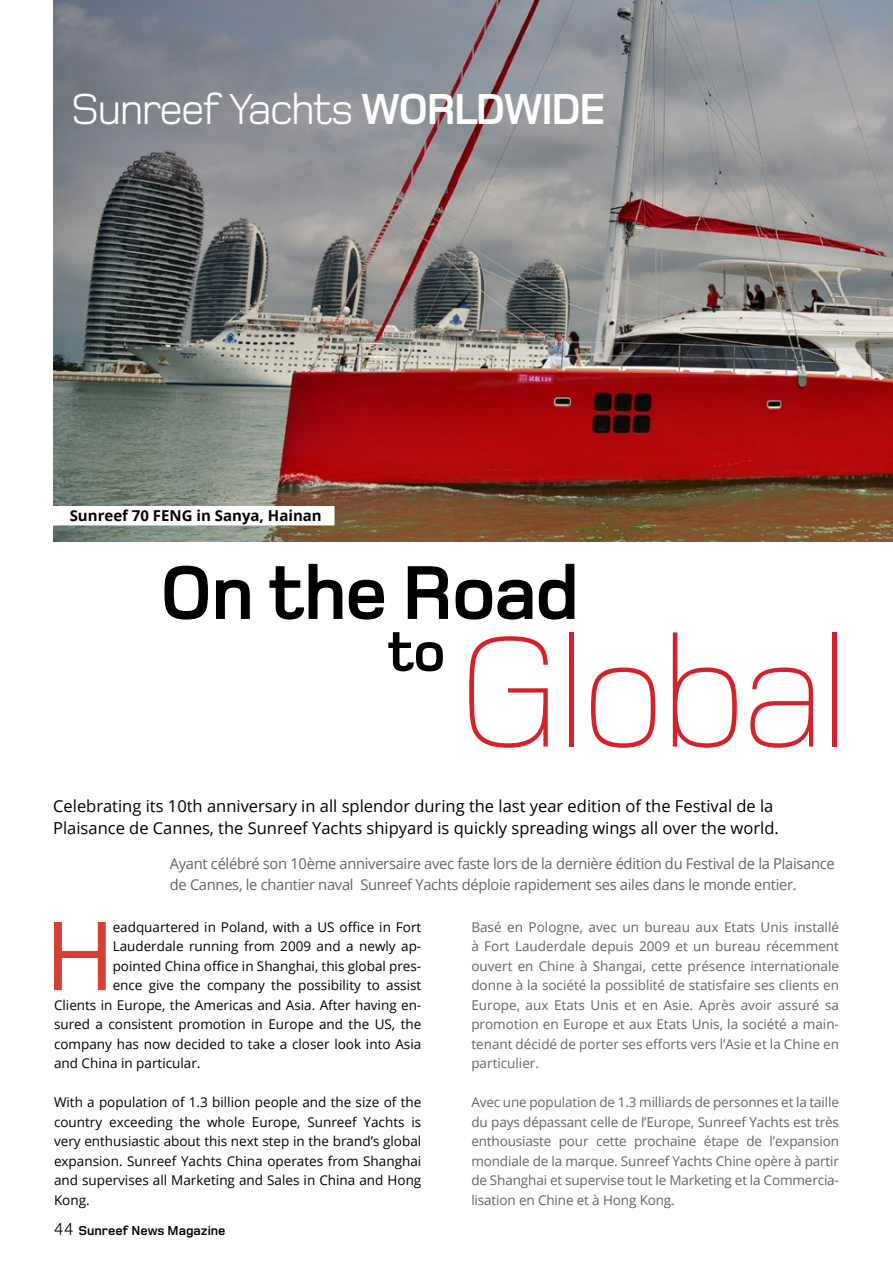
<style>
.page{position:relative;width:893px;height:1263px;background:#fff}
.page>*{position:absolute;margin:0;border:0;box-sizing:border-box;transform-origin:0 0}
.t1{font:200 163.65px "Foundry Monoline PL";letter-spacing:-.05em;color:#d2232a}
.t2{font:95.4px "Open Sans";color:#d54134}
.t3{font:700 79.05px "Foundry Monoline PL";color:#000}
.t4{font:700 58.05px "Foundry Monoline PL";color:#000}
.t5{font:45px "Foundry Monoline PL";letter-spacing:-.05em;color:#fff}
.t6{font:16.5px/22.5px "Open Sans";color:#000}
.t7{font:15px/21px "Open Sans";letter-spacing:-.02em;color:#636466}
.t8{font:700 15px "Open Sans";color:#000}
.t9{font:13.5px/19.5px "Open Sans";letter-spacing:-.005em;color:#636466;text-align:justify}
.t10{font:13.5px/19.5px "Open Sans";color:#000;text-align:justify}
.t11{font:700 13.5px "Foundry Monoline PL";color:#000}
.s1{font-weight:700}
.s2{font-weight:400;font-size:18px}
</style>
<div class="page">
<img style="left:54px;top:0;width:839px;height:542px">
<div style="left:27px;top:506px;width:308px;height:19px;background:#fff"></div>
<h3 class="t5" style="left:71px;top:85px;width:318px">Sunreef Yachts <span class="s1">WORLDWIDE</span></h3>
<p class="t8" style="left:70px;top:505px;width:254px">Sunreef 70 FENG in Sanya, Hainan</p>
<h3 class="t3" style="left:159px;top:551px;width:421px">On the Road</h3>
<h3 class="t4" style="left:387px;top:621px;width:60px">to</h3>
<h1 class="t1" style="left:455px;top:604px;width:398px">Global</h1>
<p class="t6" style="left:53px;top:794px;width:727px">Celebrating its 10th anniversary in all splendor during the last year edition of the Festival de la<br>Plaisance de Cannes, the Sunreef Yachts shipyard is quickly spreading wings all over the world.</p>
<p class="t7" style="left:170px;top:853px;width:666px">Ayant célébré son 10ème anniversaire avec faste lors de la dernière édition du Festival de la Plaisance de Cannes, le chantier naval Sunreef Yachts déploie rapidement ses ailes dans le monde entier.</p>
<p class="t9" style="left:471px;top:917px;width:369px">Basé en Pologne, avec un bureau aux Etats Unis installé à Fort Lauderdale depuis 2009 et un bureau récemment ouvert en Chine à Shangai, cette présence internationale donne à la société la possiblité de statisfaire ses clients en Europe, aux Etats Unis et en Asie. Après avoir assuré sa promotion en Europe et aux Etats Unis, la société a main&shy;tenant décidé de porter ses efforts vers l’Asie et la Chine en particulier.</p>
<p class="t9" style="left:471px;top:1092px;width:369px">Avec une population de 1.3 milliards de personnes et la taille du pays dépassant celle de l’Europe, Sunreef Yachts est très enthousiaste pour cette prochaine étape de l’expansion mondiale de la marque. Sunreef Yachts Chine opère à partir de Shanghai et supervise tout le Marketing et la Commercia&shy;lisation en Chine et à Hong Kong.</p>
<h2 class="t2" style="left:45px;top:890px;width:72px">H</h2>
<p class="t10" style="left:113px;top:917px;width:310px">eadquartered in Poland, with a US office in Fort</p>
<p class="t10" style="left:113px;top:936px;width:310px">Lauderdale running from 2009 and a newly ap-</p>
<p class="t10" style="left:113px;top:955px;width:310px">pointed China office in Shanghai, this global pres-</p>
<p class="t10" style="left:113px;top:975px;width:310px">ence give the company the possibility to assist</p>
<p class="t10" style="left:54px;top:994px;width:369px">Clients in Europe, the Americas and Asia. After having en-</p>
<p class="t10" style="left:54px;top:1014px;width:369px">sured a consistent promotion in Europe and the US, the</p>
<p class="t10" style="left:54px;top:1033px;width:369px">company has now decided to take a closer look into Asia</p>
<p class="t10" style="left:54px;top:1053px;width:148px">and China in particular.</p>
<p class="t10" style="left:54px;top:1092px;width:369px">With a population of 1.3 billion people and the size of the country exceeding the whole Europe, Sunreef Yachts is very enthusiastic about this next step in the brand’s global expansion. Sunreef Yachts China operates from Shanghai and supervises all Marketing and Sales in China and Hong Kong.</p>
<p class="t11" style="left:54px;top:1224px;width:173px"><span class="s2">44</span> Sunreef News Magazine</p>
</div>
